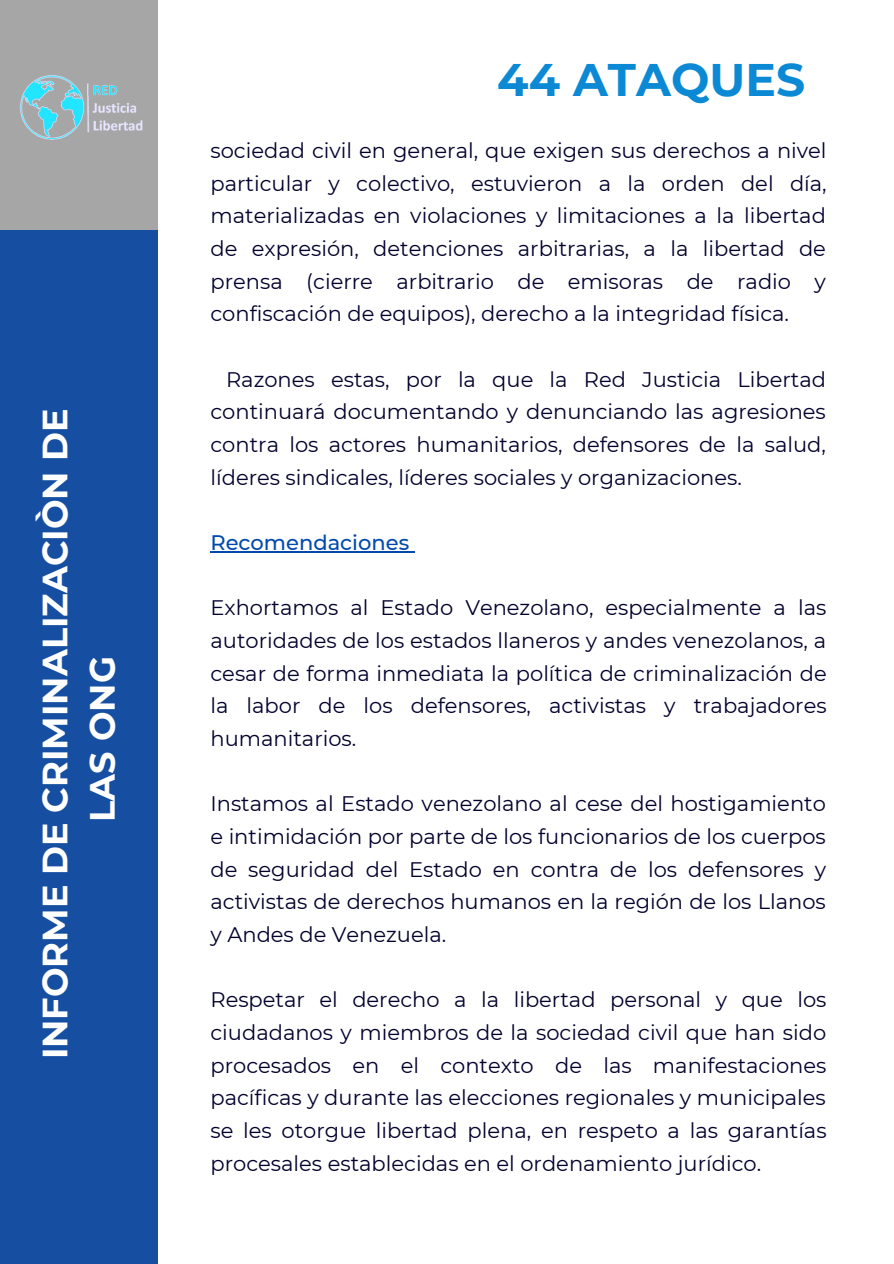
<style>
.page{position:relative;width:894px;height:1264px;background:#fff}
.page>*{position:absolute;margin:0;border:0;box-sizing:border-box;transform-origin:0 0}
.t1{font:700 45.6px "Montserrat";color:#0c89d4}
.t2{font:700 35.1px/47.2px "Montserrat";color:#fff;text-align:center}
.t3{font:21px/32.7px "Montserrat";color:#03002d;text-align:justify}
.t4{font:500 21px "Montserrat";color:#004aad}
</style>
<div class="page">
<div style="left:0;top:0;width:157px;height:243px;background:#a6a6a6"></div>
<div style="left:0;top:230px;width:157px;height:1033px;background:#164fa2"></div>
<img style="left:20px;top:75px;width:123px;height:65px">
<hr style="left:210px;top:551px;width:199px;height:1px;background:#004aad">
<h2 class="t2" style="left:31px;top:1059px;width:652px;rotate:-90deg">INFORME DE CRIMINALIZACIÒN DE<br>LAS ONG</h2>
<h1 class="t1" style="left:497px;top:52px;width:309px">44 ATAQUES</h1>
<p class="t3" style="left:210px;top:134px;width:617px">sociedad civil en general, que exigen sus derechos a nivel particular y colectivo, estuvieron a la orden del día, materializadas en violaciones y limitaciones a la libertad de expresión, detenciones arbitrarias, a la libertad de prensa (cierre arbitrario de emisoras de radio y confiscación de equipos), derecho a la integridad física.</p>
<p class="t3" style="left:210px;top:362px;width:617px;text-indent:16px">Razones estas, por la que la Red Justicia Libertad continuará documentando y denunciando las agresiones contra los actores humanitarios, defensores de la salud, líderes sindicales, líderes sociales y organizaciones.</p>
<p class="t4" style="left:210px;top:529px;width:200px">Recomendaciones</p>
<p class="t3" style="left:210px;top:591px;width:617px">Exhortamos al Estado Venezolano, especialmente a las autoridades de los estados llaneros y andes venezolanos, a cesar de forma inmediata la política de criminalización de la labor de los defensores, activistas y trabajadores humanitarios.</p>
<p class="t3" style="left:210px;top:787px;width:617px">Instamos al Estado venezolano al cese del hostigamiento e intimidación por parte de los funcionarios de los cuerpos de seguridad del Estado en contra de los defensores y activistas de derechos humanos en la región de los Llanos y Andes de Venezuela.</p>
<p class="t3" style="left:210px;top:983px;width:617px">Respetar el derecho a la libertad personal y que los ciudadanos y miembros de la sociedad civil que han sido procesados en el contexto de las manifestaciones pacíficas y durante las elecciones regionales y municipales se les otorgue libertad plena, en respeto a las garantías procesales establecidas en el ordenamiento jurídico.</p>
</div>
